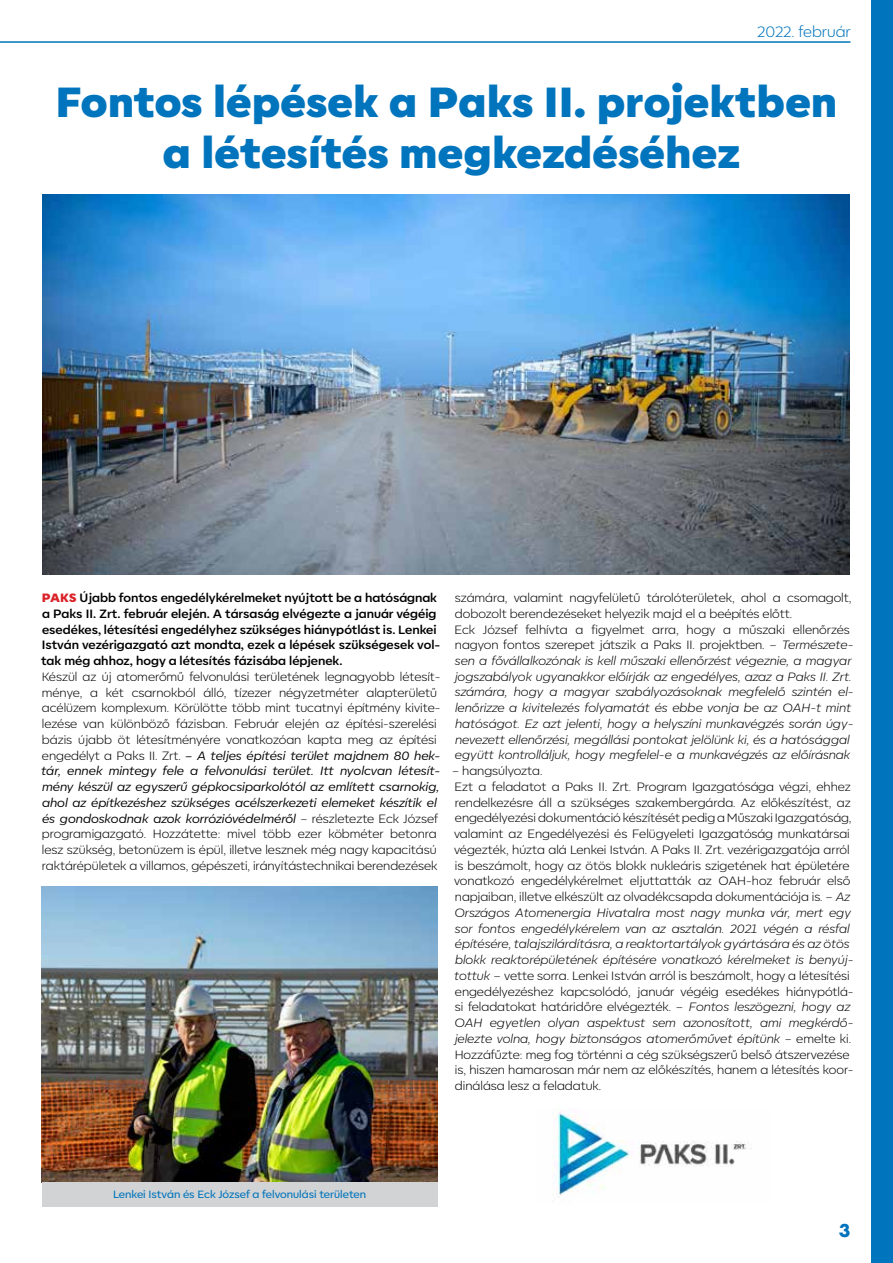
<style>
.page{position:relative;width:893px;height:1263px;background:#fff}
.page>*{position:absolute;margin:0;border:0;box-sizing:border-box;transform-origin:0 0}
.t1{font:900 42px/51px "Corsa Grotesk";color:#0074bc;text-align:center}
.t2{font:700 19.5px "Futura New";color:#0074bc}
.t3{font:300 15px "Corsa Grotesk";color:#0074bc}
.t4{font:300 12px/15.8px "Corsa Grotesk";color:#000}
.t5{font:italic 300 12px/15.8px "Corsa Grotesk";color:#000}
.t6{font:700 12px/15.8px "Corsa Grotesk";color:#000}
.t7{font:500 10.5px "Corsa Grotesk";color:#0074bc}
.s1{font-weight:900;color:#da2128}
.s2{font-weight:400;font-style:italic}
.s3{font-style:normal}
.s4{font-style:italic}
</style>
<div class="page">
<div style="left:872px;top:0;width:21px;height:1263px;background:#0074bc"></div>
<hr style="left:0;top:41px;width:850px;height:2px;background:#0074bc">
<img style="left:43px;top:195px;width:807px;height:380px">
<img style="left:552px;top:1109px;width:197px;height:86px">
<img style="left:42px;top:887px;width:395px;height:295px">
<div style="left:42px;top:1182px;width:395px;height:24px;background:#d1d3d4"></div>
<p class="t3" style="left:757px;top:23px;width:95px">2022. február</p>
<h1 class="t1" style="left:55px;top:76px;width:783px">Fontos lépések a Paks II. projektben a létesítés megkezdéséhez</h1>
<p class="t6" style="left:41px;top:590px;width:401px"><span class="s1">PAKS</span> Újabb fontos engedélykérelmeket nyújtott be a hatóságnak a Paks II. Zrt. február elején. A társaság elvégezte a január végéig esedékes, létesítési engedélyhez szükséges hiánypótlást is. Lenkei István vezérigazgató azt mondta, ezek a lépések szükségesek vol&shy;tak még ahhoz, hogy a létesítés fázisába lépjenek.</p>
<p class="t4" style="left:41px;top:668px;width:401px">Készül az új atomerőmű felvonulási területének legnagyobb létesít&shy;ménye, a két csarnokból álló, tízezer négyzetméter alapterületű acélüzem komplexum. Körülötte több mint tucatnyi építmény kivite&shy;lezése van különböző fázisban. Február elején az építési-szerelési bázis újabb öt létesítményére vonatkozóan kapta meg az építési engedélyt a Paks II. Zrt. <span class="s2">– A teljes építési terület majdnem 80 hek&shy;tár, ennek mintegy fele a felvonulási terület. Itt nyolcvan létesít&shy;mény készül az egyszerű gépkocsiparkolótól az említett csarnokig, ahol az építkezéshez szükséges acélszerkezeti elemeket készítik el és gondoskodnak azok korrózióvédelméről</span> – részletezte Eck József programigazgató. Hozzátette: mivel több ezer köbméter betonra lesz szükség, betonüzem is épül, illetve lesznek még nagy kapacitású raktárépületek a villamos, gépészeti, irányítástechnikai berendezések</p>
<p class="t5" style="left:455px;top:590px;width:400px"><span class="s3">számára, valamint nagyfelületű tárolóterületek, ahol a csomagolt, dobozolt berendezéseket helyezik majd el a beépítés előtt.<br>Eck József felhívta a figyelmet arra, hogy a műszaki ellenőrzés nagyon fontos szerepet játszik a Paks II. projektben.</span> – Természete&shy;sen a fővállalkozónak is kell műszaki ellenőrzést végeznie, a magyar jogszabályok ugyanakkor előírják az engedélyes, azaz a Paks II. Zrt. számára, hogy a magyar szabályozásoknak megfelelő szintén el&shy;lenőrizze a kivitelezés folyamatát és ebbe vonja be az OAH-t mint hatóságot. Ez azt jelenti, hogy a helyszíni munkavégzés során úgy&shy;nevezett ellenőrzési, megállási pontokat jelölünk ki, és a hatósággal együtt kontrolláljuk, hogy megfelel-e a munkavégzés az előírásnak</p>
<p class="t4" style="left:452px;top:763px;width:403px">– hangsúlyozta.<br>Ezt a feladatot a Paks II. Zrt. Program Igazgatósága végzi, ehhez rendelkezésre áll a szükséges szakembergárda. Az előkészítést, az engedélyezési dokumentáció készítését pedig a Műszaki Igazgatóság, valamint az Engedélyezési és Felügyeleti Igazgatóság munkatársai végezték, húzta alá Lenkei István. A Paks II. Zrt. vezérigazgatója arról is beszámolt, hogy az ötös blokk nukleáris szigetének hat épületére vonatkozó engedélykérelmet eljuttatták az OAH-hoz február első napjaiban, illetve elkészült az olvadékcsapda dokumentációja is. <span class="s4">– Az Országos Atomenergia Hivatalra most nagy munka vár, mert egy sor fontos engedélykérelem van az asztalán. 2021 végén a résfal építésére, talajszilárdításra, a reaktortartályok gyártására és az ötös blokk reaktorépületének építésére vonatkozó kérelmeket is benyúj&shy;tottuk –</span> vette sorra. Lenkei István arról is beszámolt, hogy a létesítési engedélyezéshez kapcsolódó, január végéig esedékes hiánypótlá&shy;si feladatokat határidőre elvégezték. <span class="s4">– Fontos leszögezni, hogy az OAH egyetlen olyan aspektust sem azonosított, ami megkérdő&shy;jelezte volna, hogy biztonságos atomerőművet építünk</span> – emelte ki.<br>Hozzáfűzte: meg fog történni a cég szükségszerű belső átszervezése is, hiszen hamarosan már nem az előkészítés, hanem a létesítés koor&shy;dinálása lesz a feladatuk.</p>
<p class="t7" style="left:113px;top:1188px;width:255px">Lenkei István és Eck József a felvonulási területen</p>
<h2 class="t2" style="left:839px;top:1218px;width:13px">3</h2>
</div>
